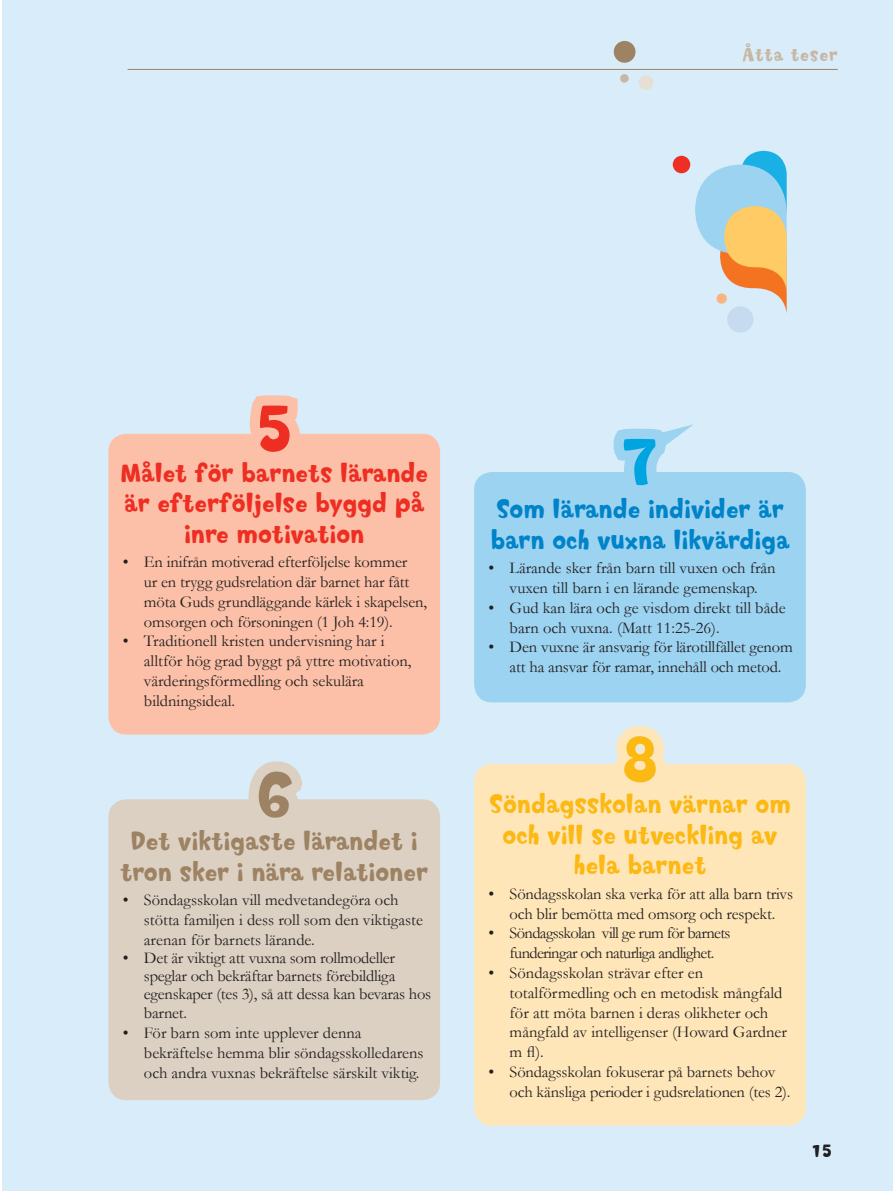
<style>
.page{position:relative;width:893px;height:1191px;background:#fff}
.page>*{position:absolute;margin:0;border:0;box-sizing:border-box;transform-origin:0 0}
.Brödtext{font:61.2px "Softie";color:#ee2e22}
.Brödtext-2{font:61.2px "Softie";color:#9d8364}
.Brödtext-3{font:61.2px "Softie";color:#00a4e1}
.Brödtext-4{font:61.2px "Softie";color:#fcb914}
.Mellanrubrik_stor{font:25.5px/30.6px "Softie";color:#ee2e22;text-align:center}
.Mellanrubrik_stor-2{font:25.5px/30.6px "Softie";color:#fcb914;text-align:center}
.Mellanrubrik_stor-3{font:25.5px/30.6px "Softie";color:#9d8364;text-align:center}
.Mellanrubrik_stor-4{font:25.5px/30.6px "Softie";color:#0083c8}
.t1{font:18px "Softie";letter-spacing:.05em;color:#c7b7a4}
.t2{font:16.5px/19.8px "Garamond";color:#231f20}
.t3{font:16.5px/19.8px "Garamond";letter-spacing:-.04em;color:#231f20;text-align:center}
.t4{font:16.5px "Softie";color:#231f20}
</style>
<div class="page">
<hr style="left:0;top:0;width:1px;height:1191px;background:#d8edf9">
<div style="left:2px;top:0;width:891px;height:1191px;background:#d8edf9"></div>
<div style="left:639px;top:75px;width:14px;height:15px;background:#e7ded4;border-radius:50%"></div>
<div style="left:614px;top:41px;width:21px;height:22px;background:#9d8364;border-radius:50%"></div>
<div style="left:620px;top:74px;width:9px;height:9px;background:#c7b7a4;border-radius:50%"></div>
<hr style="left:128px;top:69px;width:710px;height:1px;background:#9d8364">
<div style="left:108px;top:434px;width:332px;height:300px;background:#fbc0a7;border-radius:18px"></div>
<svg style="left:233px;top:395px;width:84px;height:39px"></svg>
<div style="left:108px;top:799px;width:332px;height:301px;background:#dcd0c2;border-radius:18px"></div>
<svg style="left:233px;top:761px;width:85px;height:39px"></svg>
<div style="left:474px;top:472px;width:332px;height:230px;background:#9cd3f1;border-radius:18px"></div>
<svg style="left:613px;top:424px;width:80px;height:48px"></svg>
<div style="left:474px;top:764px;width:332px;height:361px;background:#fee6b9;border-radius:18px"></div>
<svg style="left:614px;top:726px;width:182px;height:40px"></svg>
<div style="left:673px;top:156px;width:17px;height:17px;background:#ee2f23;border-radius:50%"></div>
<div style="left:727px;top:306px;width:26px;height:26px;background:#c6dbf0;border-radius:50%"></div>
<svg style="left:695px;top:150px;width:92px;height:163px"></svg>
<p class="t1" style="left:743px;top:44px;width:96px">Åtta teser</p>
<p class="Brödtext" style="left:255px;top:391px;width:40px">5</p>
<p class="Mellanrubrik_stor" style="left:120px;top:457px;width:309px">Målet för barnets lärande är efterföljelse byggd på inre motivation</p>
<p class="t2" style="left:144px;top:551px;width:285px;text-indent:-21px">• En inifrån motiverad efterföljelse kommer<br>ur en trygg gudsrelation där barnet har fått möta Guds grundläggande kärlek i skapelsen, omsorgen och försoningen (1 Joh 4:19).</p>
<p class="t2" style="left:144px;top:631px;width:269px;text-indent:-21px">• Traditionell kristen undervisning har i alltför hög grad byggt på yttre motivation, värderingsförmedling och sekulära bildningsideal.</p>
<p class="Brödtext-2" style="left:255px;top:757px;width:40px">6</p>
<p class="Mellanrubrik_stor-3" style="left:120px;top:825px;width:309px">Det viktigaste lärandet i tron sker i nära relationer</p>
<p class="t2" style="left:144px;top:889px;width:280px;text-indent:-21px">• Söndagsskolan vill medvetandegöra och stötta familjen i dess roll som den viktigaste arenan för barnets lärande.</p>
<p class="t2" style="left:144px;top:948px;width:289px;line-height:18px;text-indent:-21px">• Det är viktigt att vuxna som rollmodeller speglar och bekräftar barnets förebildliga egenskaper (tes 3), så att dessa kan bevaras hos</p>
<p class="t2" style="left:144px;top:1002px;width:45px">barnet.</p>
<p class="t2" style="left:144px;top:1022px;width:281px;text-indent:-21px">• För barn som inte upplever denna bekräftelse hemma blir söndagsskolledarens och andra vuxnas bekräftelse särskilt viktig.</p>
<p class="Brödtext-3" style="left:621px;top:424px;width:40px">7</p>
<p class="Mellanrubrik_stor-4" style="left:490px;top:493px;width:301px">Som lärande individer är barn och vuxna likvärdiga</p>
<p class="t2" style="left:489px;top:557px;width:288px;text-align:center">• Lärande sker från barn till vuxen och från vuxen till barn i en lärande gemenskap.</p>
<p class="t2" style="left:510px;top:597px;width:277px;text-indent:-21px">• Gud kan lära och ge visdom direkt till både barn och vuxna. (Matt 11:25-26).</p>
<p class="t2" style="left:489px;top:637px;width:306px;text-align:center">• Den vuxne är ansvarig för lärotillfället genom att ha ansvar för ramar, innehåll och metod.</p>
<p class="Brödtext-4" style="left:621px;top:721px;width:40px">8</p>
<p class="Mellanrubrik_stor-2" style="left:489px;top:788px;width:303px">Söndagsskolan värnar om och vill se utveckling av hela barnet</p>
<p class="t2" style="left:489px;top:883px;width:306px;text-align:center">• Söndagsskolan ska verka för att alla barn trivs och blir bemötta med omsorg och respekt.</p>
<p class="t3" style="left:489px;top:922px;width:244px">• Söndagsskolan vill ge rum för barnets funderingar och naturliga andlighet.</p>
<p class="t2" style="left:510px;top:962px;width:279px;text-indent:-21px">• Söndagsskolan strävar efter en totalförmedling och en metodisk mångfald för att möta barnen i deras olikheter och mångfald av intelligenser (Howard Gardner m fl).</p>
<p class="t2" style="left:510px;top:1061px;width:282px;text-indent:-21px">• Söndagsskolan fokuserar på barnets behov och känsliga perioder i gudsrelationen (tes 2).</p>
<p class="t4" style="left:811px;top:1141px;width:22px">15</p>
</div>
